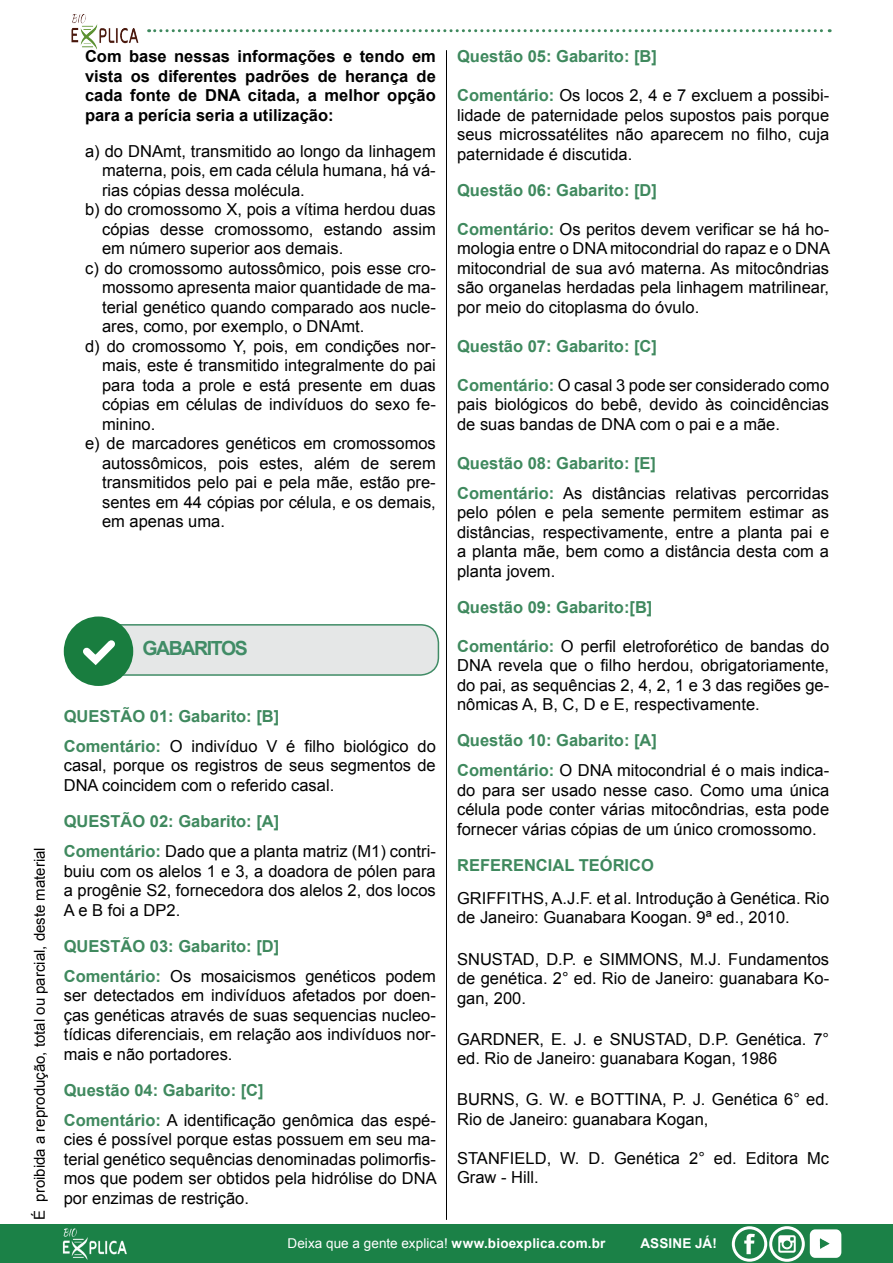
<style>
.page{position:relative;width:893px;height:1263px;background:#fff}
.page>*{position:absolute;margin:0;border:0;box-sizing:border-box;transform-origin:0 0}
.t1{font:700 19.5px "Arial";letter-spacing:-.075em;color:#408c66}
.t2{font:16.5px/19.5px "Arial";color:#000;text-align:justify}
.t3{font:700 16.5px/30px "Arial";color:#3f895e}
.t4{font:700 16.5px/19.5px "Arial";color:#000;text-align:justify}
.t5{font:15px "Arial";color:#000}
.t6{font:13.5px "Arial";letter-spacing:.005em;color:#fff}
.t7{font:700 13.5px "Arial";letter-spacing:.015em;color:#fff}
.s1{font-weight:400;color:#000}
.s2{font-weight:700;color:#3f895e}
.s3{font-weight:700}
</style>
<div class="page">
<div style="left:0;top:1225px;width:893px;height:38px;background:#1b8147"></div>
<img style="left:62px;top:1228px;width:65px;height:32px">
<div style="left:732px;top:1226px;width:35px;height:36px;border:3px solid #fff;border-radius:16px"></div>
<svg style="left:744px;top:1234px;width:11px;height:20px"></svg>
<div style="left:769px;top:1226px;width:36px;height:36px;border:3px solid #fff;border-radius:16px"></div>
<svg style="left:778px;top:1235px;width:18px;height:18px"></svg>
<svg style="left:809px;top:1229px;width:33px;height:29px"></svg>
<img style="left:71px;top:14px;width:68px;height:36px">
<svg style="left:149px;top:29px;width:681px;height:3px"></svg>
<hr style="left:446px;top:50px;width:1px;height:1170px;background:#000">
<div style="left:99px;top:625px;width:339px;height:50px;background:#e5e7e7;border-radius:18px"></div>
<div style="left:98px;top:624px;width:341px;height:52px;border:2px solid #408c66;border-radius:18px"></div>
<div style="left:64px;top:616px;width:69px;height:70px;background:#197d3f;border-radius:50%"></div>
<svg style="left:83px;top:640px;width:39px;height:38px"></svg>
<p class="t5" style="left:30px;top:1220px;width:374px;rotate:-90deg">É proibida a reprodução, total ou parcial, deste material</p>
<p class="t4" style="left:85px;top:47px;width:352px">Com base nessas informações e tendo em vista os diferentes padrões de herança de cada fonte de DNA citada, a melhor opção para a perícia seria a utilização:</p>
<p class="t2" style="left:85px;top:141px;width:352px">a) do DNAmt, transmitido ao longo da linhagem</p>
<p class="t2" style="left:102px;top:161px;width:335px">materna, pois, em cada célula humana, há vá-</p>
<p class="t2" style="left:102px;top:180px;width:204px">rias cópias dessa molécula.</p>
<p class="t2" style="left:85px;top:200px;width:352px">b) do cromossomo X, pois a vítima herdou duas</p>
<p class="t2" style="left:102px;top:219px;width:335px">cópias desse cromossomo, estando assim</p>
<p class="t2" style="left:102px;top:239px;width:243px">em número superior aos demais.</p>
<p class="t2" style="left:85px;top:258px;width:352px">c) do cromossomo autossômico, pois esse cro-</p>
<p class="t2" style="left:102px;top:278px;width:335px">mossomo apresenta maior quantidade de ma-</p>
<p class="t2" style="left:102px;top:297px;width:335px">terial genético quando comparado aos nucle-</p>
<p class="t2" style="left:102px;top:317px;width:264px">ares, como, por exemplo, o DNAmt.</p>
<p class="t2" style="left:85px;top:336px;width:352px">d) do cromossomo Y, pois, em condições nor-</p>
<p class="t2" style="left:102px;top:356px;width:335px">mais, este é transmitido integralmente do pai</p>
<p class="t2" style="left:102px;top:375px;width:335px">para toda a prole e está presente em duas</p>
<p class="t2" style="left:102px;top:395px;width:335px">cópias em células de indivíduos do sexo fe-</p>
<p class="t2" style="left:102px;top:414px;width:55px">minino.</p>
<p class="t2" style="left:85px;top:434px;width:352px">e) de marcadores genéticos em cromossomos</p>
<p class="t2" style="left:102px;top:453px;width:335px">autossômicos, pois estes, além de serem</p>
<p class="t2" style="left:102px;top:473px;width:335px">transmitidos pelo pai e pela mãe, estão pre-</p>
<p class="t2" style="left:102px;top:492px;width:335px">sentes em 44 cópias por célula, e os demais,</p>
<p class="t2" style="left:102px;top:512px;width:124px">em apenas uma.</p>
<p class="t1" style="left:142px;top:635px;width:107px">GABARITOS</p>
<p class="t3" style="left:64px;top:702px;width:374px">QUESTÃO 01: Gabarito: [B]<br>Comentário: <span class="s1">O indivíduo V é filho biológico do</span></p>
<p class="t2" style="left:64px;top:756px;width:374px">casal, porque os registros de seus segmentos de<br>DNA coincidem com o referido casal.</p>
<p class="t3" style="left:64px;top:807px;width:374px">QUESTÃO 02: Gabarito: [A]<br>Comentário: <span class="s1">Dado que a planta matriz (M1) contri-</span></p>
<p class="t2" style="left:64px;top:861px;width:374px">buiu com os alelos 1 e 3, a doadora de pólen para a progênie S2, fornecedora dos alelos 2, dos locos A e B foi a DP2.</p>
<p class="t3" style="left:64px;top:931px;width:374px">QUESTÃO 03: Gabarito: [D]<br>Comentário: <span class="s1">Os mosaicismos genéticos podem</span></p>
<p class="t2" style="left:64px;top:986px;width:374px">ser detectados em indivíduos afetados por doen&shy;ças genéticas através de suas sequencias nucleo&shy;tídicas diferenciais, em relação aos indivíduos nor&shy;mais e não portadores.</p>
<p class="t3" style="left:64px;top:1075px;width:374px">Questão 04: Gabarito: [C]<br>Comentário: <span class="s1">A identificação genômica das espé-</span></p>
<p class="t2" style="left:64px;top:1130px;width:374px">cies é possível porque estas possuem em seu ma&shy;terial genético sequências denominadas polimorfis&shy;mos que podem ser obtidos pela hidrólise do DNA por enzimas de restrição.</p>
<p class="t3" style="left:457px;top:42px;width:201px">Questão 05: Gabarito: [B]</p>
<p class="t2" style="left:457px;top:86px;width:374px"><span class="s2">Comentário:</span> Os locos 2, 4 e 7 excluem a possibi&shy;lidade de paternidade pelos supostos pais porque seus microssatélites não aparecem no filho, cuja paternidade é discutida.</p>
<p class="t3" style="left:457px;top:175px;width:201px">Questão 06: Gabarito: [D]</p>
<p class="t2" style="left:457px;top:219px;width:374px"><span class="s2">Comentário:</span> Os peritos devem verificar se há ho&shy;mologia entre o DNA mitocondrial do rapaz e o DNA mitocondrial de sua avó materna. As mitocôndrias são organelas herdadas pela linhagem matrilinear, por meio do citoplasma do óvulo.</p>
<p class="t3" style="left:457px;top:331px;width:201px">Questão 07: Gabarito: [C]</p>
<p class="t2" style="left:457px;top:375px;width:374px"><span class="s2">Comentário:</span> O casal 3 pode ser considerado como pais biológicos do bebê, devido às coincidências de suas bandas de DNA com o pai e a mãe.</p>
<p class="t3" style="left:457px;top:448px;width:374px">Questão 08: Gabarito: [E]<br>Comentário: <span class="s1">As distâncias relativas percorridas</span></p>
<p class="t2" style="left:457px;top:503px;width:374px">pelo pólen e pela semente permitem estimar as distâncias, respectivamente, entre a planta pai e a planta mãe, bem como a distância desta com a planta jovem.</p>
<p class="t3" style="left:457px;top:592px;width:197px">Questão 09: Gabarito:[B]</p>
<p class="t2" style="left:457px;top:636px;width:374px"><span class="s2">Comentário:</span> O perfil eletroforético de bandas do DNA revela que o filho herdou, obrigatoriamente, do pai, as sequências 2, 4, 2, 1 e 3 das regiões ge&shy;nômicas A, B, C, D e E, respectivamente.</p>
<p class="t3" style="left:457px;top:726px;width:374px">Questão 10: Gabarito: [A]<br>Comentário: <span class="s1">O DNA mitocondrial é o mais indica-</span></p>
<p class="t2" style="left:457px;top:780px;width:374px">do para ser usado nesse caso. Como uma única célula pode conter várias mitocôndrias, esta pode fornecer várias cópias de um único cromossomo.</p>
<p class="t3" style="left:457px;top:851px;width:198px">REFERENCIAL TEÓRICO</p>
<p class="t2" style="left:457px;top:888px;width:374px">GRIFFITHS, A.J.F. et al. Introdução à Genética. Rio de Janeiro: Guanabara Koogan. 9ª ed., 2010.</p>
<p class="t2" style="left:457px;top:949px;width:374px">SNUSTAD, D.P. e SIMMONS, M.J. Fundamentos de genética. 2° ed. Rio de Janeiro: guanabara Ko&shy;gan, 200.</p>
<p class="t2" style="left:457px;top:1029px;width:374px">GARDNER, E. J. e SNUSTAD, D.P. Genética. 7° ed. Rio de Janeiro: guanabara Kogan, 1986</p>
<p class="t2" style="left:457px;top:1090px;width:374px">BURNS, G. W. e BOTTINA, P. J. Genética 6° ed.<br>Rio de Janeiro: guanabara Kogan,</p>
<p class="t2" style="left:457px;top:1148px;width:374px">STANFIELD, W. D. Genética 2° ed. Editora Mc<br>Graw - Hill.</p>
<p class="t6" style="left:287px;top:1234px;width:320px">Deixa que a gente explica! <span class="s3">www.bioexplica.com.br</span></p>
<p class="t7" style="left:640px;top:1234px;width:78px">ASSINE JÁ!</p>
</div>
